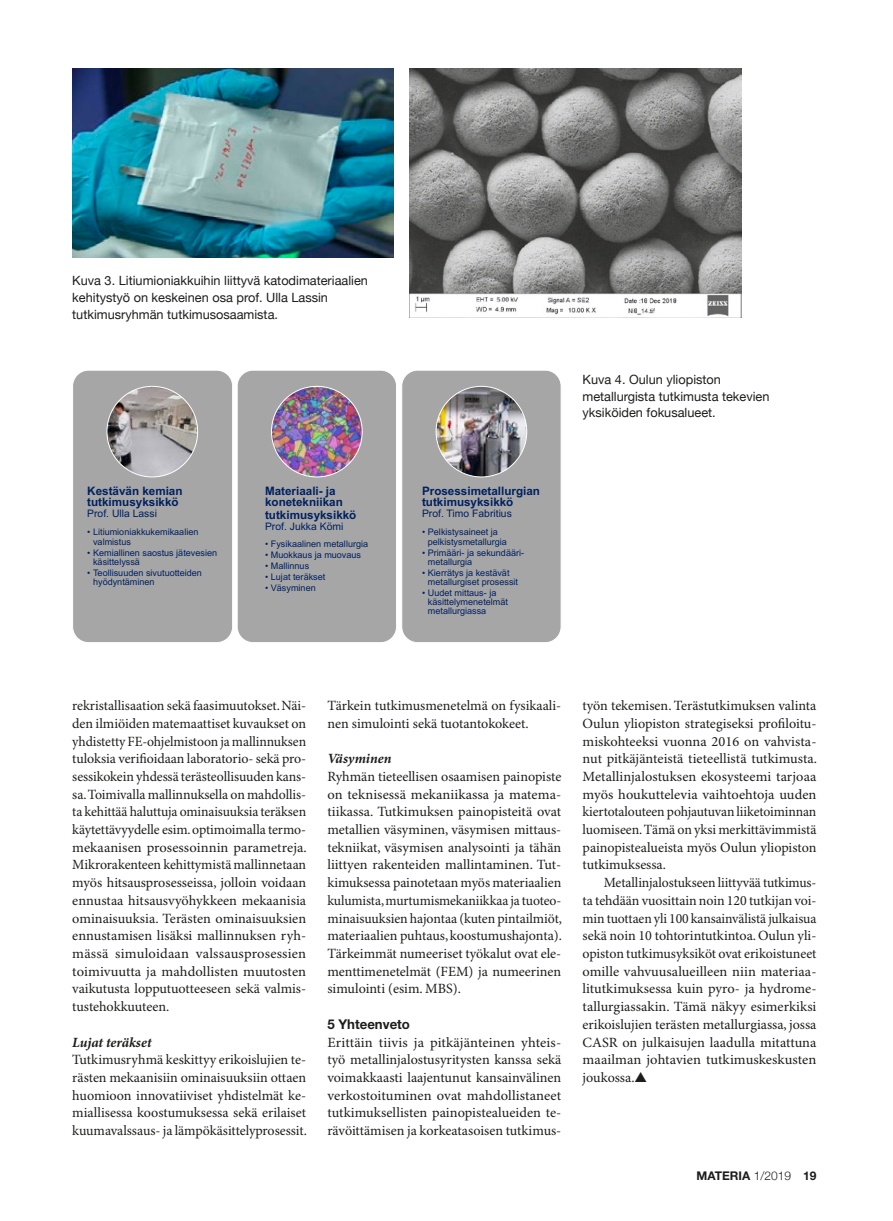
<style>
.page{position:relative;width:893px;height:1221px;background:#fff}
.page>*{position:absolute;margin:0;border:0;box-sizing:border-box;transform-origin:0 0}
.t1{font:14.1px/17.7px "Minion Pro";color:#1d1d1b;text-align:justify}
.t2{font:italic 700 14.1px "Minion Pro";letter-spacing:-.005em;color:#1d1d1b}
.t3{font:700 13.5px "Helvetica Neue LT Std";color:#1d1d1b}
.t4{font:12.75px/16.5px "Helvetica Neue";color:#1d1d1b}
.t5{font:700 12px "Helvetica Neue LT Std";color:#1d1d1b}
.t6{font:700 11.7px/11.7px "Arial";color:#002060}
.t7{font:10.35px "Arial";color:#002060}
.t8{font:9px/9.8px "Arial";color:#002060}
.s1{font-family:"Helvetica Neue";font-weight:300}
</style>
<div class="page">
<img style="left:72px;top:68px;width:321px;height:189px">
<img style="left:409px;top:68px;width:333px;height:250px">
<div style="left:73px;top:370px;width:160px;height:272px;background:#a6a6a6;border-radius:16px"></div>
<div style="left:72px;top:370px;width:161px;height:273px;border:1px solid #fff;border-radius:16px"></div>
<img style="left:107px;top:386px;width:91px;height:91px;border-radius:45px">
<div style="left:237px;top:370px;width:160px;height:272px;background:#a6a6a6;border-radius:16px"></div>
<div style="left:237px;top:370px;width:160px;height:273px;border:1px solid #fff;border-radius:16px"></div>
<img style="left:271px;top:386px;width:91px;height:91px;border-radius:45px">
<div style="left:402px;top:370px;width:159px;height:272px;background:#a6a6a6;border-radius:16px"></div>
<div style="left:401px;top:370px;width:160px;height:273px;border:1px solid #fff;border-radius:16px"></div>
<img style="left:436px;top:386px;width:91px;height:91px;border-radius:45px">
<p class="t4" style="left:72px;top:273px;width:297px">Kuva 3. Litiumioniakkuihin liittyvä katodimateriaalien kehitystyö on keskeinen osa prof. Ulla Lassin tutkimusryhmän tutkimusosaamista.</p>
<p class="t6" style="left:87px;top:485px;width:97px">Kestävän kemian tutkimusyksikkö</p>
<p class="t7" style="left:87px;top:506px;width:71px">Prof. Ulla Lassi</p>
<p class="t8" style="left:93px;top:526px;width:107px;text-indent:-6px">• Litiumioniakkukemikaalien valmistus</p>
<p class="t8" style="left:93px;top:548px;width:126px;line-height:9px;text-indent:-6px">• Kemiallinen saostus jätevesien käsittelyssä</p>
<p class="t8" style="left:93px;top:567px;width:110px;text-indent:-6px">• Teollisuuden sivutuotteiden hyödyntäminen</p>
<p class="t6" style="left:265px;top:485px;width:93px">Materiaali- ja konetekniikan tutkimusyksikkö</p>
<p class="t7" style="left:265px;top:519px;width:80px">Prof. Jukka Kömi</p>
<p class="t8" style="left:265px;top:539px;width:105px">• Fysikaalinen metallurgia</p>
<p class="t8" style="left:265px;top:550px;width:98px">• Muokkaus ja muovaus</p>
<p class="t8" style="left:265px;top:561px;width:46px">• Mallinnus</p>
<p class="t8" style="left:265px;top:572px;width:62px">• Lujat teräkset</p>
<p class="t8" style="left:265px;top:583px;width:52px">• Väsyminen</p>
<p class="t6" style="left:422px;top:485px;width:119px">Prosessimetallurgian tutkimusyksikkö</p>
<p class="t7" style="left:422px;top:506px;width:91px">Prof. Timo Fabritius</p>
<p class="t8" style="left:428px;top:526px;width:81px;text-indent:-6px">• Pelkistysaineet ja pelkistysmetallurgia</p>
<p class="t8" style="left:428px;top:548px;width:98px;line-height:9px;text-indent:-6px">• Primääri- ja sekundääri&shy;metallurgia</p>
<p class="t8" style="left:428px;top:567px;width:92px;text-indent:-6px">• Kierrätys ja kestävät metallurgiset prosessit</p>
<p class="t8" style="left:428px;top:587px;width:82px;text-indent:-6px">• Uudet mittaus- ja käsittelymenetelmät metallurgiassa</p>
<p class="t4" style="left:583px;top:372px;width:188px">Kuva 4. Oulun yliopiston metallurgista tutkimusta tekevien yksiköiden fokusalueet.</p>
<p class="t1" style="left:72px;top:697px;width:236px">rekristallisaation sekä faasimuutokset. Näi&shy;den ilmiöiden matemaattiset kuvaukset on yhdistetty FE-ohjelmistoon ja mallinnuksen tuloksia verifioidaan laboratorio- sekä pro&shy;sessikokein yhdessä terästeollisuuden kans&shy;sa. Toimivalla mallinnuksella on mahdollis&shy;ta kehittää haluttuja ominaisuuksia teräksen käytettävyydelle esim. optimoimalla termo&shy;mekaanisen prosessoinnin parametreja.<br>Mikrorakenteen kehittymistä mallinnetaan myös hitsausprosesseissa, jolloin voidaan ennustaa hitsausvyöhykkeen mekaanisia ominaisuuksia. Terästen ominaisuuksien ennustamisen lisäksi mallinnuksen ryh&shy;mässä simuloidaan valssausprosessien toimivuutta ja mahdollisten muutosten vaikutusta lopputuotteeseen sekä valmis&shy;tustehokkuuteen.</p>
<p class="t2" style="left:72px;top:1033px;width:81px">Lujat teräkset</p>
<p class="t1" style="left:72px;top:1051px;width:236px">Tutkimusryhmä keskittyy erikoislujien te&shy;rästen mekaanisiin ominaisuuksiin ottaen huomioon innovatiiviset yhdistelmät ke&shy;miallisessa koostumuksessa sekä erilaiset kuumavalssaus- ja lämpökäsittelyprosessit.</p>
<p class="t1" style="left:327px;top:697px;width:235px">Tärkein tutkimusmenetelmä on fysikaali&shy;nen simulointi sekä tuotantokokeet.</p>
<p class="t2" style="left:327px;top:750px;width:66px">Väsyminen</p>
<p class="t1" style="left:327px;top:768px;width:236px">Ryhmän tieteellisen osaamisen painopiste on teknisessä mekaniikassa ja matema&shy;tiikassa. Tutkimuksen painopisteitä ovat metallien väsyminen, väsymisen mittaus&shy;tekniikat, väsymisen analysointi ja tähän liittyen rakenteiden mallintaminen. Tut&shy;kimuksessa painotetaan myös materiaalien kulumista, murtumismekaniikkaa ja tuoteo&shy;minaisuuksien hajontaa (kuten pintailmiöt, materiaalien puhtaus, koostumushajonta).<br>Tärkeimmät numeeriset työkalut ovat ele&shy;menttimenetelmät (FEM) ja numeerinen simulointi (esim. MBS).</p>
<p class="t3" style="left:327px;top:1015px;width:84px">5 Yhteenveto</p>
<p class="t1" style="left:327px;top:1033px;width:235px">Erittäin tiivis ja pitkäjänteinen yhteis&shy;työ metallinjalostusyritysten kanssa sekä voimakkaasti laajentunut kansainvälinen verkostoituminen ovat mahdollistaneet tutkimuksellisten painopistealueiden te&shy;rävöittämisen ja korkeatasoisen tutkimus-</p>
<p class="t1" style="left:583px;top:697px;width:236px">työn tekemisen. Terästutkimuksen valinta Oulun yliopiston strategiseksi profiloitu&shy;miskohteeksi vuonna 2016 on vahvista&shy;nut pitkäjänteistä tieteellistä tutkimusta.<br>Metallinjalostuksen ekosysteemi tarjoaa myös houkuttelevia vaihtoehtoja uuden kiertotalouteen pohjautuvan liiketoiminnan luomiseen. Tämä on yksi merkittävimmistä painopistealueista myös Oulun yliopiston tutkimuksessa.</p>
<p class="t1" style="left:583px;top:874px;width:235px;text-indent:21px">Metallinjalostukseen liittyvää tutkimus&shy;ta tehdään vuosittain noin 120 tutkijan voi&shy;min tuottaen yli 100 kansainvälistä julkaisua sekä noin 10 tohtorintutkintoa. Oulun yli&shy;opiston tutkimusyksiköt ovat erikoistuneet omille vahvuusalueilleen niin materiaa&shy;litutkimuksessa kuin pyro- ja hydrome&shy;tallurgiassakin. Tämä näkyy esimerkiksi erikoislujien terästen metallurgiassa, jossa CASR on julkaisujen laadulla mitattuna maailman johtavien tutkimuskeskusten joukossa.▲</p>
<p class="t5" style="left:697px;top:1168px;width:121px">MATERIA <span class="s1">1/2019</span> 19</p>
</div>
